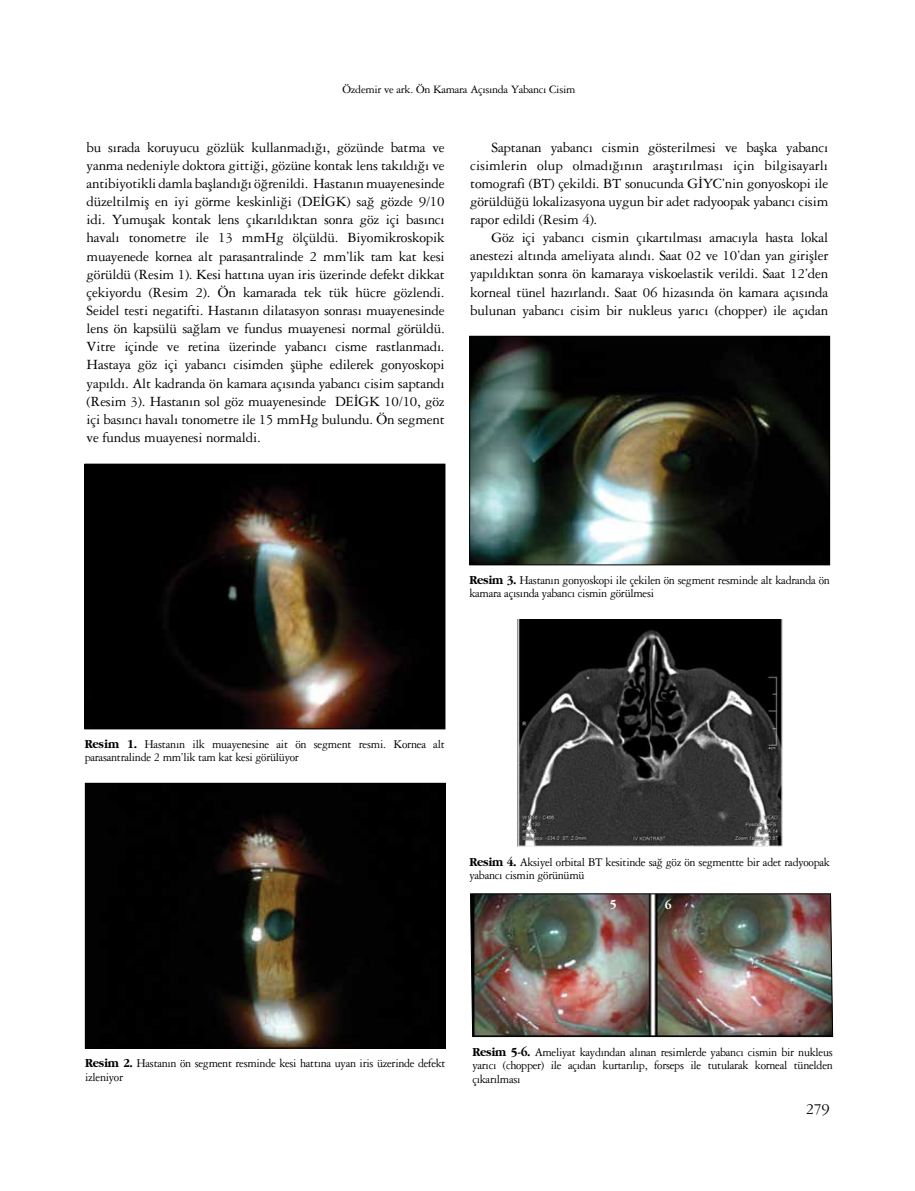
<style>
.page{position:relative;width:915px;height:1191px;background:#fff}
.page>*{position:absolute;margin:0;border:0;box-sizing:border-box;transform-origin:0 0}
.t1{font:16.5px "Garamond Three Tr";color:#000}
.t2{font:15px/18.1px "Garamond Three Tr";letter-spacing:-.015em;color:#000;text-align:justify}
.t3{font:12.75px/13.5px "Garamond Three Tr";letter-spacing:-.025em;color:#000;scale:.95 1}
.t4{font:12.75px "Garamond Bold Tr";color:#fff;scale:.95 1}
.t5{font:12px "Garamond Three Tr";letter-spacing:-.025em;color:#000}
.s1{font-family:"Garamond Bold Tr"}
</style>
<div class="page">
<img style="left:87px;top:466px;width:356px;height:261px">
<div style="left:85px;top:464px;width:360px;height:265px;border:1px solid #000"></div>
<img style="left:87px;top:785px;width:356px;height:261px">
<div style="left:85px;top:783px;width:360px;height:265px;border:1px solid #000"></div>
<img style="left:470px;top:893px;width:362px;height:144px">
<img style="left:471px;top:338px;width:356px;height:225px">
<div style="left:469px;top:336px;width:360px;height:229px;border:1px solid #000"></div>
<img style="left:517px;top:619px;width:264px;height:228px">
<p class="t5" style="left:342px;top:82px;width:234px">Özdemir ve ark. Ön Kamara Açısında Yabancı Cisim</p>
<p class="t2" style="left:87px;top:138px;width:359px">bu sırada koruyucu gözlük kullanmadığı, gözünde batma ve yanma nedeniyle doktora gittiği, gözüne kontak lens takıldığı ve antibiyotikli damla başlandığı öğrenildi. Hastanın muayenesinde düzeltilmiş en iyi görme keskinliği (DEİGK) sağ gözde 9/10 idi. Yumuşak kontak lens çıkarıldıktan sonra göz içi basıncı havalı tonometre ile 13 mmHg ölçüldü. Biyomikroskopik muayenede kornea alt parasantralinde 2 mm’lik tam kat kesi görüldü (Resim 1). Kesi hattına uyan iris üzerinde defekt dikkat çekiyordu (Resim 2). Ön kamarada tek tük hücre gözlendi.<br>Seidel testi negatifti. Hastanın dilatasyon sonrası muayenesinde lens ön kapsülü sağlam ve fundus muayenesi normal görüldü.<br>Vitre içinde ve retina üzerinde yabancı cisme rastlanmadı.<br>Hastaya göz içi yabancı cisimden şüphe edilerek gonyoskopi yapıldı. Alt kadranda ön kamara açısında yabancı cisim saptandı (Resim 3). Hastanın sol göz muayenesinde DEİGK 10/10, göz içi basıncı havalı tonometre ile 15 mmHg bulundu. Ön segment ve fundus muayenesi normaldi.</p>
<p class="t2" style="left:470px;top:137px;width:359px;text-indent:21px">Saptanan yabancı cismin gösterilmesi ve başka yabancı cisimlerin olup olmadığının araştırılması için bilgisayarlı tomografi (BT) çekildi. BT sonucunda GİYC’nin gonyoskopi ile görüldüğü lokalizasyona uygun bir adet radyoopak yabancı cisim rapor edildi (Resim 4).</p>
<p class="t2" style="left:470px;top:228px;width:359px;text-indent:21px">Göz içi yabancı cismin çıkartılması amacıyla hasta lokal anestezi altında ameliyata alındı. Saat 02 ve 10’dan yan girişler yapıldıktan sonra ön kamaraya viskoelastik verildi. Saat 12’den korneal tünel hazırlandı. Saat 06 hizasında ön kamara açısında bulunan yabancı cisim bir nukleus yarıcı (chopper) ile açıdan</p>
<p class="t3" style="left:469px;top:573px;width:381px"><span class="s1">Resim 3.</span> Hastanın gonyoskopi ile çekilen ön segment resminde alt kadranda ön kamara açısında yabancı cismin görülmesi</p>
<p class="t3" style="left:85px;top:736px;width:380px"><span class="s1">Resim 1.</span> Hastanın ilk muayenesine ait ön segment resmi. Kornea alt parasantralinde 2 mm’lik tam kat kesi görülüyor</p>
<p class="t3" style="left:469px;top:854px;width:381px"><span class="s1">Resim 4.</span> Aksiyel orbital BT kesitinde sağ göz ön segmentte bir adet radyoopak yabancı cismin görünümü</p>
<p class="t4" style="left:609px;top:896px;width:9px">5</p>
<p class="t4" style="left:664px;top:897px;width:9px">6</p>
<p class="t3" style="left:85px;top:1056px;width:381px"><span class="s1">Resim 2.</span> Hastanın ön segment resminde kesi hattına uyan iris üzerinde defekt izleniyor</p>
<p class="t3" style="left:472px;top:1044px;width:381px;text-align:justify"><span class="s1">Resim 5-6.</span> Ameliyat kaydından alınan resimlerde yabancı cismin bir nukleus yarıcı (chopper) ile açıdan kurtarılıp, forseps ile tutularak korneal tünelden çıkarılması</p>
<p class="t1" style="left:805px;top:1099px;width:25px">279</p>
</div>
